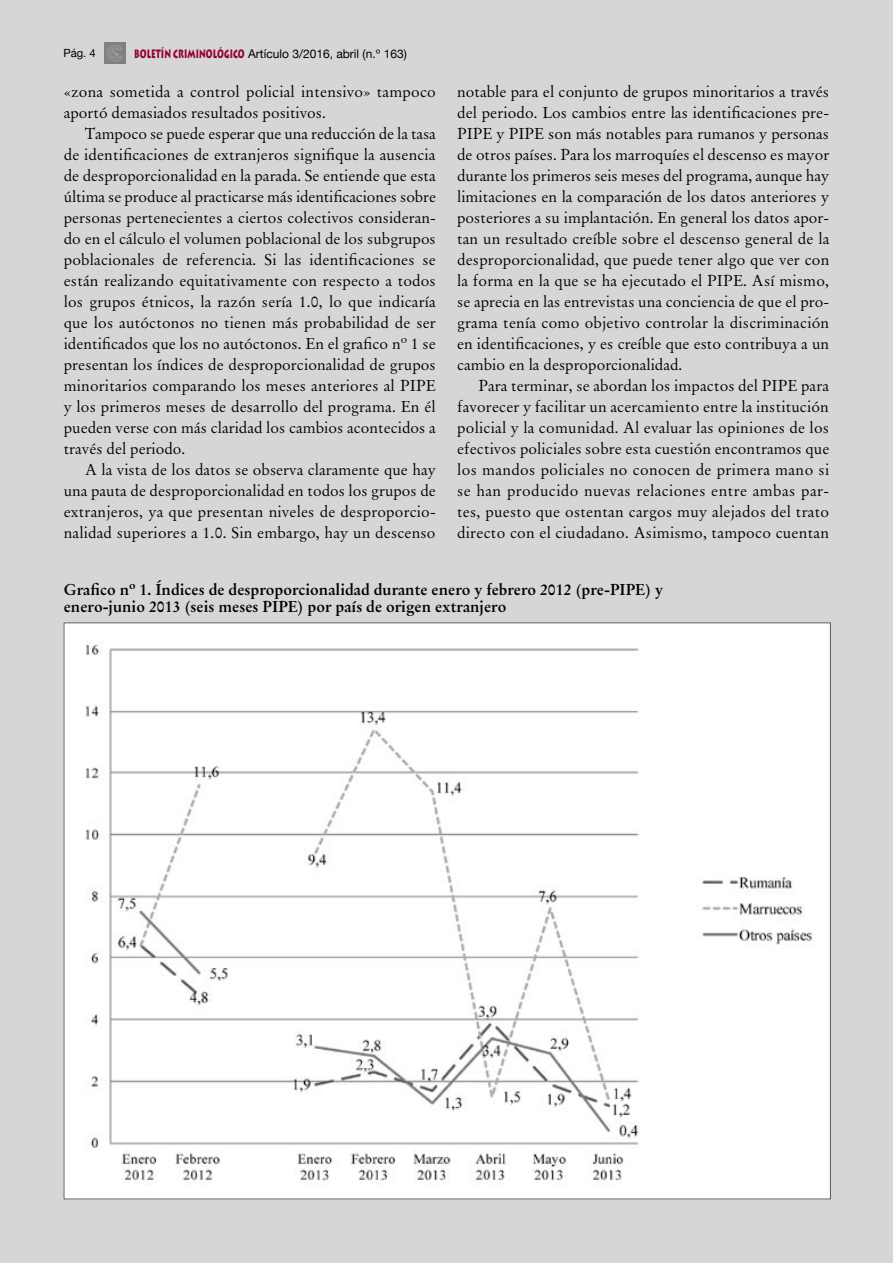
<style>
.page{position:relative;width:893px;height:1263px;background:#d6d6d6}
.page>*{position:absolute;margin:0;border:0;box-sizing:border-box;transform-origin:0 0}
.Texto_normal{font:15.75px/21px "Original Garamond BT";letter-spacing:.01em;color:#000;text-align:justify}
.T抰ulo_gr噁ico_tabla{font:700 15.75px/16.5px "Original Garamond BT";color:#000}
.t1{font:12px "Helvetica Neue";color:#000}
.t2{font:11.25px "Helvetica Neue";color:#000}
.s1{font-family:"Lithos Pro";font-weight:900;color:#940035}
</style>
<div class="page">
<img style="left:105px;top:43px;width:21px;height:21px">
<div style="left:66px;top:625px;width:763px;height:572px;background:#fff"></div>
<p class="t2" style="left:63px;top:47px;width:34px">Pág. 4</p>
<p class="t1" style="left:134px;top:46px;width:274px"><span class="s1">BOLETÍN CRIMINOLÓGICO</span> Artículo 3/2016, abril (n.º 163)</p>
<p class="Texto_normal" style="left:64px;top:81px;width:374px">«zona sometida a control policial intensivo» tampoco aportó demasiados resultados positivos.</p>
<p class="Texto_normal" style="left:64px;top:123px;width:374px;text-indent:21px">Tampoco se puede esperar que una reducción de la tasa de identificaciones de extranjeros signifique la ausencia de desproporcionalidad en la parada. Se entiende que esta última se produce al practicarse más identificaciones sobre personas pertenecientes a ciertos colectivos consideran&shy;do en el cálculo el volumen poblacional de los subgrupos poblacionales de referencia. Si las identificaciones se están realizando equitativamente con respecto a todos los grupos étnicos, la razón sería 1.0, lo que indicaría que los autóctonos no tienen más probabilidad de ser identificados que los no autóctonos. En el grafico nº 1 se presentan los índices de desproporcionalidad de grupos minoritarios comparando los meses anteriores al PIPE y los primeros meses de desarrollo del programa. En él pueden verse con más claridad los cambios acontecidos a través del periodo.</p>
<p class="Texto_normal" style="left:64px;top:459px;width:374px;text-indent:21px">A la vista de los datos se observa claramente que hay una pauta de desproporcionalidad en todos los grupos de extranjeros, ya que presentan niveles de desproporcio&shy;nalidad superiores a 1.0. Sin embargo, hay un descenso</p>
<p class="Texto_normal" style="left:457px;top:81px;width:374px">notable para el conjunto de grupos minoritarios a través del periodo. Los cambios entre las identificaciones pre-PIPE y PIPE son más notables para rumanos y personas de otros países. Para los marroquíes el descenso es mayor durante los primeros seis meses del programa, aunque hay limitaciones en la comparación de los datos anteriores y posteriores a su implantación. En general los datos apor&shy;tan un resultado creíble sobre el descenso general de la desproporcionalidad, que puede tener algo que ver con la forma en la que se ha ejecutado el PIPE. Así mismo, se aprecia en las entrevistas una conciencia de que el pro&shy;grama tenía como objetivo controlar la discriminación en identificaciones, y es creíble que esto contribuya a un cambio en la desproporcionalidad.</p>
<p class="Texto_normal" style="left:457px;top:375px;width:374px;text-indent:21px">Para terminar, se abordan los impactos del PIPE para favorecer y facilitar un acercamiento entre la institución policial y la comunidad. Al evaluar las opiniones de los efectivos policiales sobre esta cuestión encontramos que los mandos policiales no conocen de primera mano si se han producido nuevas relaciones entre ambas par&shy;tes, puesto que ostentan cargos muy alejados del trato directo con el ciudadano. Asimismo, tampoco cuentan</p>
<p class="T抰ulo_gr噁ico_tabla" style="left:64px;top:582px;width:601px">Grafico nº 1. Índices de desproporcionalidad durante enero y febrero 2012 (pre-PIPE) y enero-junio 2013 (seis meses PIPE) por país de origen extranjero</p>
</div>
